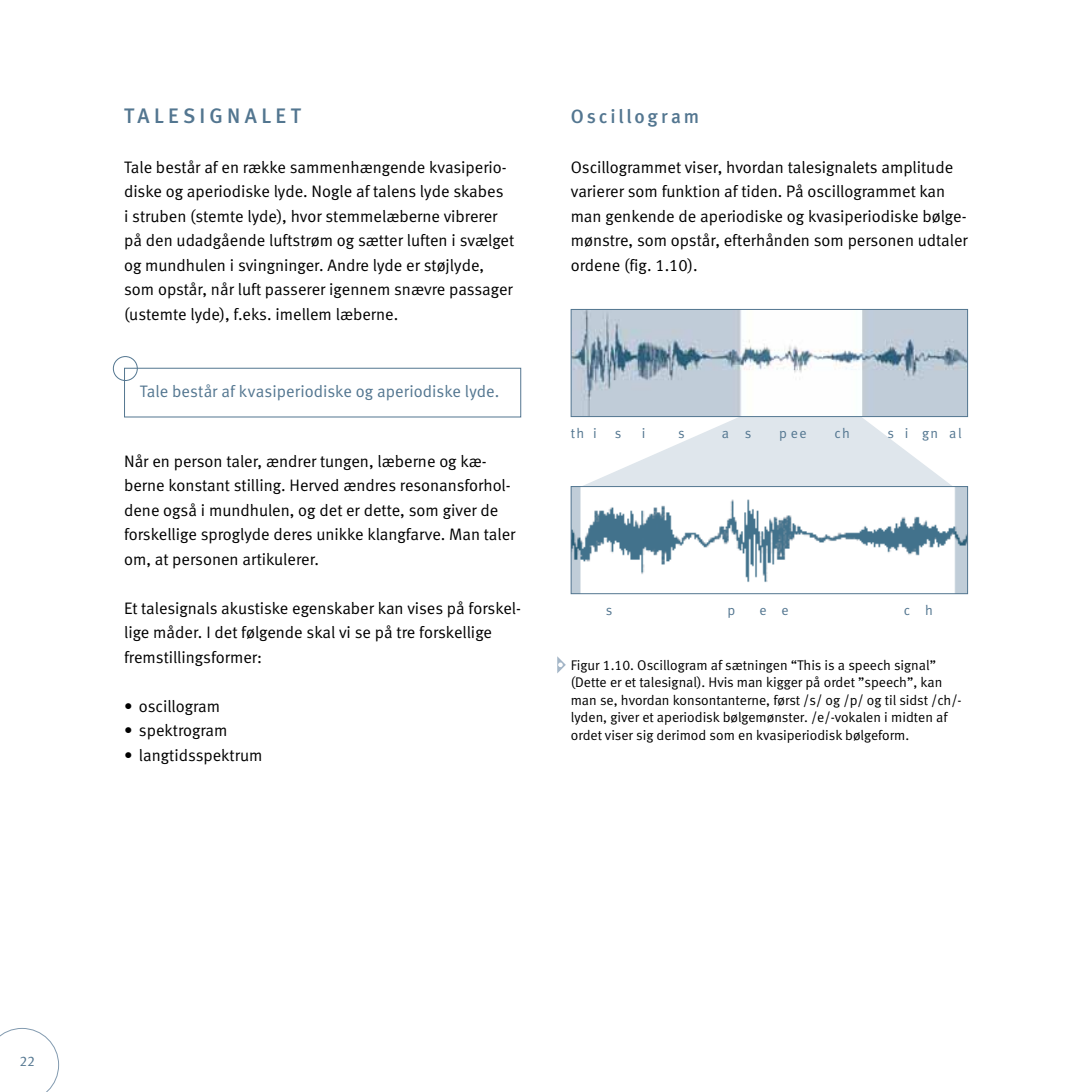
<style>
.page{position:relative;width:1092px;height:1092px;background:#fff}
.page>*{position:absolute;margin:0;border:0;box-sizing:border-box;transform-origin:0 0}
.t1{font:21px "Meta Medium LF";letter-spacing:.205em;color:#537690}
.t2{font:19.25px "Meta Medium LF";color:#537690}
.t3{font:16.62px/24.5px "Meta Normal LF";color:#000}
.t4{font:16.62px "Meta Normal LF";color:#537690}
.t5{font:14px/17.5px "Meta Normal LF";color:#000}
.t6{font:14px "Meta Normal LF";color:#537690}
</style>
<div class="page">
<svg style="left:0;top:1028px;width:59px;height:63px"></svg>
<svg style="left:580px;top:417px;width:376px;height:69px"></svg>
<div style="left:124px;top:368px;width:397px;height:49px;border:1px solid #537690"></div>
<div style="left:113px;top:356px;width:25px;height:25px;border:1px solid #537690;border-radius:50%"></div>
<img style="left:572px;top:311px;width:393px;height:104px">
<div style="left:570px;top:309px;width:397px;height:108px;border:1px solid #537690"></div>
<svg style="left:557px;top:656px;width:9px;height:17px"></svg>
<img style="left:572px;top:488px;width:393px;height:104px">
<div style="left:570px;top:486px;width:397px;height:108px;border:1px solid #537690"></div>
<p class="t1" style="left:124px;top:104px;width:178px">talesignalet</p>
<p class="t3" style="left:124px;top:154px;width:391px">Tale består af en række sammenhængende kvasiperio&shy;diske og aperiodiske lyde. Nogle af talens lyde skabes<br>i struben (stemte lyde), hvor stemmelæberne vibrerer på den udadgående luftstrøm og sætter luften i svælget og mundhulen i svingninger. Andre lyde er støjlyde, som opstår, når luft passerer igennem snævre passager (ustemte lyde), f.eks. imellem læberne.</p>
<p class="t4" style="left:140px;top:381px;width:361px">Tale består af kvasiperiodiske og aperiodiske lyde.</p>
<p class="t3" style="left:124px;top:448px;width:393px">Når en person taler, ændrer tungen, læberne og kæ&shy;berne konstant stilling. H erved ændres resonansforhol&shy;dene også i mundhulen, og det er dette, som giver de forskellige sproglyde deres unikke klangfarve. Man taler om, at personen artikulerer.</p>
<p class="t3" style="left:124px;top:595px;width:398px">Et talesignals akustiske egenskaber kan vises på forskel&shy;lige måder. I det følgende skal vi se på tre forskellige fremstillingsformer:</p>
<p class="t3" style="left:124px;top:693px;width:98px">• oscillogram</p>
<p class="t3" style="left:124px;top:718px;width:105px">• spektrogram</p>
<p class="t3" style="left:124px;top:742px;width:140px">• langtidsspektrum</p>
<p class="t2" style="left:570px;top:106px;width:130px">Oscillogram</p>
<p class="t3" style="left:570px;top:154px;width:398px">Oscillogrammet viser, hvordan talesignalets amplitude varierer som funktion af tiden. På oscillogrammet kan man genkende de aperiodiske og kvasiperiodiske bølge&shy;mønstre, som opstår, efterhånden som personen udtaler ordene (fig. 1.10).</p>
<p class="t6" style="left:570px;top:425px;width:27px">t h i</p>
<p class="t6" style="left:615px;top:425px;width:8px">s</p>
<p class="t6" style="left:642px;top:425px;width:5px">i</p>
<p class="t6" style="left:678px;top:425px;width:8px">s</p>
<p class="t6" style="left:721px;top:425px;width:31px">a s</p>
<p class="t6" style="left:779px;top:425px;width:29px">p e e</p>
<p class="t6" style="left:834px;top:425px;width:17px">c h</p>
<p class="t6" style="left:887px;top:425px;width:76px">s i g n a l</p>
<p class="t6" style="left:605px;top:602px;width:8px">s</p>
<p class="t6" style="left:727px;top:602px;width:9px">p</p>
<p class="t6" style="left:759px;top:602px;width:31px">e e</p>
<p class="t6" style="left:903px;top:602px;width:31px">c h</p>
<p class="t5" style="left:570px;top:655px;width:392px">Figur 1.10. Oscillogram af sætningen “This is a speech signal” (Dette er et talesignal). Hvis man kigger på ordet ”speech”, kan man se, hvordan konsontanterne, først /s/ og /p/ og til sidst /ch/- lyden, giver et aperiodisk bølgemønster. /e/-vokalen i midten af ordet viser sig derimod som en kvasiperiodisk bølgeform.</p>
<p class="t6" style="left:19px;top:1052px;width:17px">22</p>
</div>
